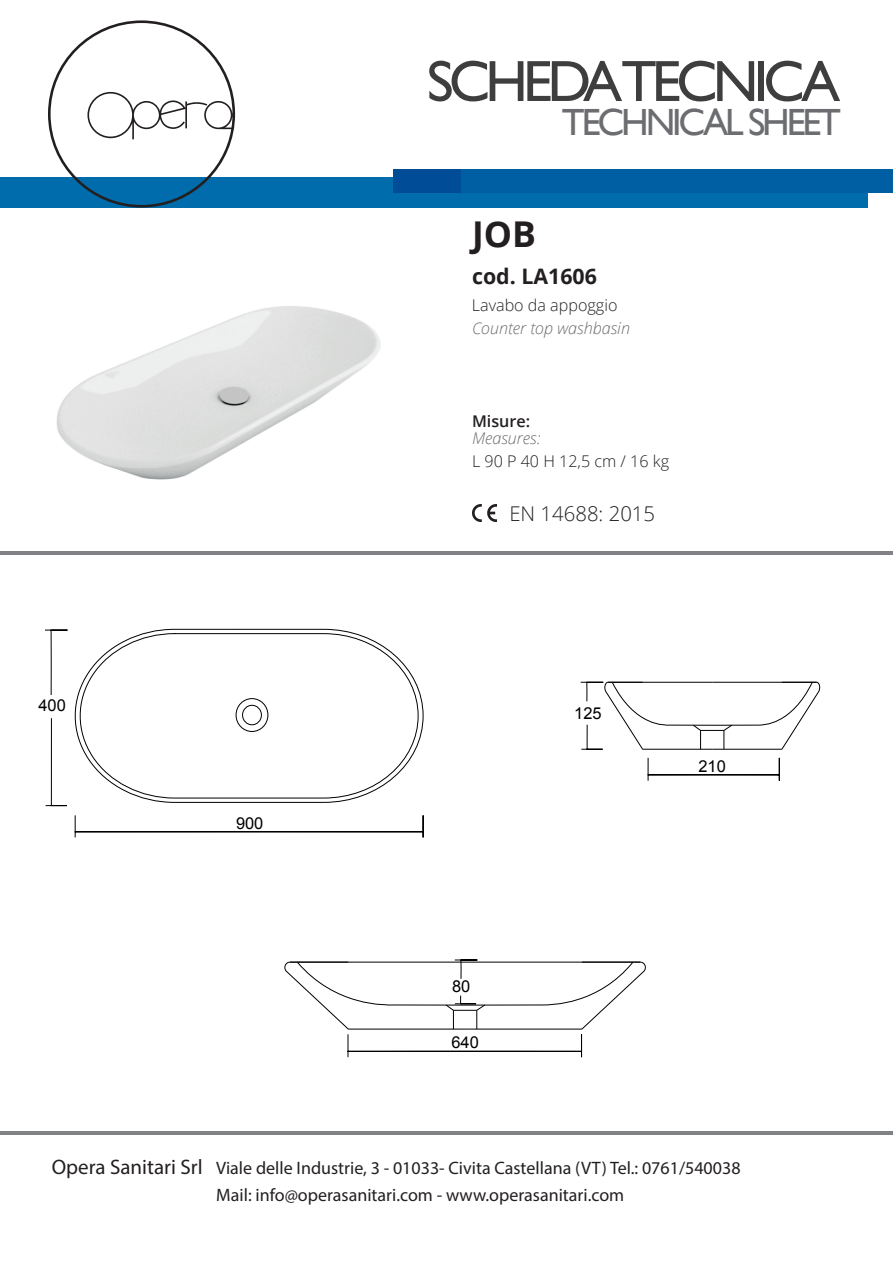
<style>
.page{position:relative;width:893px;height:1263px;background:#fff}
.page>*{position:absolute;margin:0;border:0;box-sizing:border-box;transform-origin:0 0}
.t1{font:58.35px "Gill Sans";letter-spacing:-.085em;color:#3e3e3f}
.t2{font:37.95px "Gill Sans";letter-spacing:-.085em;color:#6c6d70}
.t3{font:700 35.55px "Open Sans";color:#231f20}
.t4{font:700 21.3px "Open Sans";color:#231f20}
.t5{font:21px "Myriad Pro";color:#231f20}
.t6{font:300 20.4px "Open Sans";color:#231f20}
.t7{font:18px/27px "Myriad Pro";color:#231f20}
.t8{font:16.5px "Arial";color:#000001}
.t9{font:300 16.2px "Open Sans";color:#231f20}
.t10{font:italic 300 16.2px "Open Sans";color:#6c6d70}
.t11{font:600 16.2px "Open Sans";color:#231f20}
</style>
<div class="page">
<div style="left:0;top:177px;width:868px;height:31px;background:#006cac"></div>
<div style="left:393px;top:169px;width:500px;height:24px;background:#005fa3"></div>
<div style="left:393px;top:169px;width:67px;height:24px;background:#004c97"></div>
<hr style="left:0;top:1131px;width:893px;height:3px;background:#808285">
<hr style="left:0;top:551px;width:893px;height:3px;background:#808285">
<svg style="left:48px;top:20px;width:187px;height:188px"></svg>
<svg style="left:284px;top:960px;width:362px;height:97px"></svg>
<svg style="left:648px;top:757px;width:132px;height:24px"></svg>
<svg style="left:580px;top:681px;width:241px;height:69px"></svg>
<svg style="left:45px;top:630px;width:23px;height:65px"></svg>
<svg style="left:45px;top:718px;width:22px;height:88px"></svg>
<svg style="left:75px;top:815px;width:348px;height:23px"></svg>
<svg style="left:74px;top:628px;width:350px;height:175px"></svg>
<svg style="left:75px;top:632px;width:344px;height:167px"></svg>
<div style="left:242px;top:705px;width:20px;height:20px;border:1px solid #000001;border-radius:50%"></div>
<div style="left:236px;top:698px;width:32px;height:34px;border:1px solid #000001;border-radius:50%"></div>
<img style="left:56px;top:306px;width:325px;height:174px">
<div style="left:606px;top:909px;width:102px;height:102px;border:8px solid #231f20;border-radius:50%"></div>
<div style="left:612px;top:942px;width:92px;height:14px;background:#fff"></div>
<img style="left:472px;top:504px;width:24px;height:18px">
<h1 class="t1" style="left:427px;top:47px;width:415px">SCHEDA TECNICA</h1>
<h2 class="t2" style="left:562px;top:100px;width:281px">TECHNICAL SHEET</h2>
<h3 class="t3" style="left:472px;top:209px;width:65px">JOB</h3>
<p class="t4" style="left:472px;top:261px;width:126px">cod. LA1606</p>
<p class="t9" style="left:472px;top:294px;width:147px">Lavabo da appoggio</p>
<p class="t10" style="left:472px;top:316px;width:159px">Counter top washbasin</p>
<p class="t11" style="left:472px;top:410px;width:60px">Misure:</p>
<p class="t10" style="left:472px;top:427px;width:70px">Measures:</p>
<p class="t9" style="left:472px;top:450px;width:199px">L 90 P 40 H 12,5 cm / 16 kg</p>
<p class="t6" style="left:509px;top:499px;width:147px">EN 14688: 2015</p>
<p class="t8" style="left:39px;top:695px;width:29px">400</p>
<p class="t8" style="left:236px;top:812px;width:29px">900</p>
<p class="t8" style="left:574px;top:702px;width:29px">125</p>
<p class="t8" style="left:698px;top:755px;width:29px">210</p>
<p class="t8" style="left:452px;top:975px;width:20px">80</p>
<p class="t8" style="left:451px;top:1031px;width:29px">640</p>
<p class="t5" style="left:52px;top:1154px;width:153px">Opera Sanitari Srl</p>
<p class="t7" style="left:216px;top:1154px;width:526px">Viale delle Industrie, 3 - 01033- Civita Castellana (VT) Tel.: 0761/540038<br>Mail: info@operasanitari.com - www.operasanitari.com</p>
</div>
